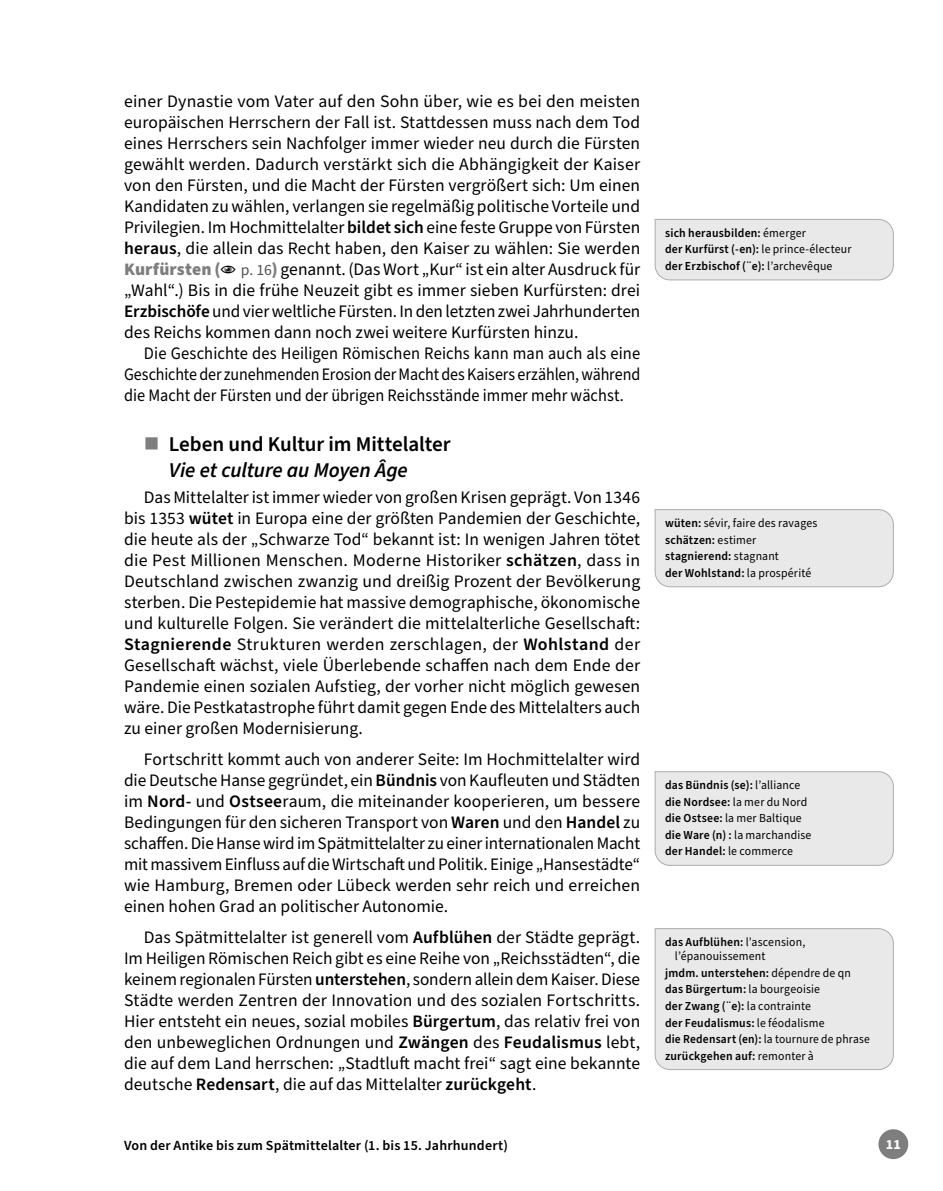
<style>
.page{position:relative;width:943px;height:1191px;background:#fff}
.page>*{position:absolute;margin:0;border:0;box-sizing:border-box;transform-origin:0 0}
.t1{font:600 21px/25.2px "Source Sans Pro";letter-spacing:-.005em;color:#000}
.t2{font:17.5px/21px "Source Sans Pro";letter-spacing:.005em;color:#000;text-align:justify}
.t3{font:17.5px/21px "Source Sans Pro";letter-spacing:.005em;color:#000;text-align:justify;scale:.94 1}
.t4{font:600 14px "Source Sans Pro";letter-spacing:.015em;color:#000}
.t5{font:700 14px "Source Sans Pro";color:#fff}
.t6{font:600 12.25px/16.6px "Source Sans Pro";letter-spacing:.02em;color:#000;scale:.96 1}
.t7{font:12.25px/16.6px "Source Sans Pro";letter-spacing:.02em;color:#000;scale:.96 1}
.s1{font-weight:600}
.s2{font-weight:900;color:#7e7e7e}
.s3{font-size:15.75px;color:#545454}
.s4{color:#7e7e7e}
.s5{font-style:italic}
.s6{font-weight:400}
</style>
<div class="page">
<div style="left:878px;top:1129px;width:30px;height:30px;background:#7e7e7e;border-radius:15px"></div>
<div style="left:654px;top:219px;width:240px;height:62px;background:#e9e9e9"></div>
<div style="left:654px;top:509px;width:240px;height:78px;background:#e9e9e9"></div>
<div style="left:654px;top:771px;width:240px;height:95px;background:#e9e9e9"></div>
<div style="left:654px;top:928px;width:240px;height:142px;background:#e9e9e9"></div>
<p class="t2" style="left:124px;top:91px;width:517px">einer Dynastie vom Vater auf den Sohn über, wie es bei den meisten europäischen Herrschern der Fall ist. Stattdessen muss nach dem Tod eines Herrschers sein Nachfolger immer wieder neu durch die Fürsten gewählt werden. Dadurch verstärkt sich die Abhängigkeit der Kaiser von den Fürsten, und die Macht der Fürsten vergrößert sich: Um einen Kandidaten zu wählen, verlangen sie regelmäßig politische Vorteile und Privilegien. Im Hochmittelalter <span class="s1">bildet sich</span> eine feste Gruppe von Fürsten <span class="s1">heraus</span>, die allein das Recht haben, den Kaiser zu wählen: Sie werden <span class="s2">Kurfürsten (</span> <span class="s3">p. 16</span><span class="s2">)</span> genannt. (Das Wort „Kur“ ist ein alter Ausdruck für „Wahl“.) Bis in die frühe Neuzeit gibt es immer sieben Kurfürsten: drei <span class="s1">Erzbischöfe</span> und vier weltliche Fürsten. In den letzten zwei Jahrhunderten des Reichs kommen dann noch zwei weitere Kurfürsten hinzu.</p>
<p class="t3" style="left:124px;top:343px;width:550px;text-indent:20px">Die Geschichte des Heiligen Römischen Reichs kann man auch als eine Geschichte der zunehmenden Erosion der Macht des Kaisers erzählen, während die Macht der Fürsten und der übrigen Reichsstände immer mehr wächst.</p>
<p class="t1" style="left:169px;top:432px;width:283px;text-indent:-25px"><span class="s4">■</span> Leben und Kultur im Mittelalter<br><span class="s5">Vie et culture au Moyen Âge</span></p>
<p class="t2" style="left:124px;top:487px;width:517px;text-indent:20px">Das Mittelalter ist immer wieder von großen Krisen geprägt. Von 1346 bis 1353 <span class="s1">wütet</span> in Europa eine der größten Pandemien der Geschichte, die heute als der „Schwarze Tod“ bekannt ist: In wenigen Jahren tötet die Pest Millionen Menschen. Moderne Historiker <span class="s1">schätzen</span>, dass in Deutschland zwischen zwanzig und dreißig Prozent der Bevölkerung sterben. Die Pestepidemie hat massive demographische, ökonomische und kulturelle Folgen. Sie verändert die mittelalterliche Gesellschaft:<br><span class="s1">Stagnierende</span> Strukturen werden zerschlagen, der <span class="s1">Wohlstand</span> der Gesellschaft wächst, viele Überlebende schaffen nach dem Ende der Pandemie einen sozialen Aufstieg, der vorher nicht möglich gewesen wäre. Die Pestkatastrophe führt damit gegen Ende des Mittelalters auch zu einer großen Modernisierung.</p>
<p class="t2" style="left:124px;top:749px;width:517px;text-indent:20px">Fortschritt kommt auch von anderer Seite: Im Hochmittelalter wird die Deutsche Hanse gegründet, ein <span class="s1">Bündnis</span> von Kaufleuten und Städten im <span class="s1">Nord-</span> und <span class="s1">Ostsee</span>raum, die miteinander kooperieren, um bessere Bedingungen für den sicheren Transport von <span class="s1">Waren</span> und den <span class="s1">Handel</span> zu schaffen. Die Hanse wird im Spätmittelalter zu einer internationalen Macht mit massivem Einfluss auf die Wirtschaft und Politik. Einige „Hansestädte“ wie Hamburg, Bremen oder Lübeck werden sehr reich und erreichen einen hohen Grad an politischer Autonomie.</p>
<p class="t2" style="left:124px;top:926px;width:517px;text-indent:20px">Das Spätmittelalter ist generell vom <span class="s1">Aufblühen</span> der Städte geprägt.<br>Im Heiligen Römischen Reich gibt es eine Reihe von „Reichsstädten“, die keinem regionalen Fürsten <span class="s1">unterstehen</span>, sondern allein dem Kaiser. Diese Städte werden Zentren der Innovation und des sozialen Fortschritts.<br>Hier entsteht ein neues, sozial mobiles <span class="s1">Bürgertum</span>, das relativ frei von den unbeweglichen Ordnungen und <span class="s1">Zwängen</span> des <span class="s1">Feudalismus</span> lebt, die auf dem Land herrschen: „Stadtluft macht frei“ sagt eine bekannte deutsche <span class="s1">Redensart</span>, die auf das Mittelalter <span class="s1">zurückgeht</span>.</p>
<p class="t6" style="left:665px;top:225px;width:196px">sich herausbilden: <span class="s6">émerger<br></span>der Kurfürst (-en): <span class="s6">le prince-électeur </span>der Erzbischof (¨e): <span class="s6">l’archevêque</span></p>
<p class="t7" style="left:665px;top:515px;width:160px"><span class="s1">wüten:</span> sévir, faire des ravages <span class="s1">schätzen:</span> estimer <span class="s1">stagnierend:</span> stagnant<br><span class="s1">der Wohlstand:</span> la prospérité</p>
<p class="t6" style="left:665px;top:777px;width:154px">das Bündnis (se): <span class="s6">l’alliance </span>die Nordsee: <span class="s6">la mer du Nord </span>die Ostsee: <span class="s6">la mer Baltique </span>die Ware (n) : <span class="s6">la marchandise </span>der Handel: <span class="s6">le commerce</span></p>
<p class="t7" style="left:675px;top:935px;width:137px;line-height:14.2px;text-indent:-10px"><span class="s1">das Aufblühen:</span> l’ascension, l’épanouissement</p>
<p class="t6" style="left:665px;top:964px;width:215px">jmdm. unterstehen: <span class="s6">dépendre de qn </span>das Bürgertum: <span class="s6">la bourgeoisie<br></span>der Zwang (¨e): <span class="s6">la contrainte<br></span>der Feudalismus: <span class="s6">le féodalisme<br></span>die Redensart (en): <span class="s6">la tournure de phrase </span>zurückgehen auf: <span class="s6">remonter à</span></p>
<p class="t4" style="left:124px;top:1136px;width:385px">Von der Antike bis zum Spätmittelalter (1. bis 15. Jahrhundert)</p>
<p class="t5" style="left:885px;top:1134px;width:16px">11</p>
</div>
